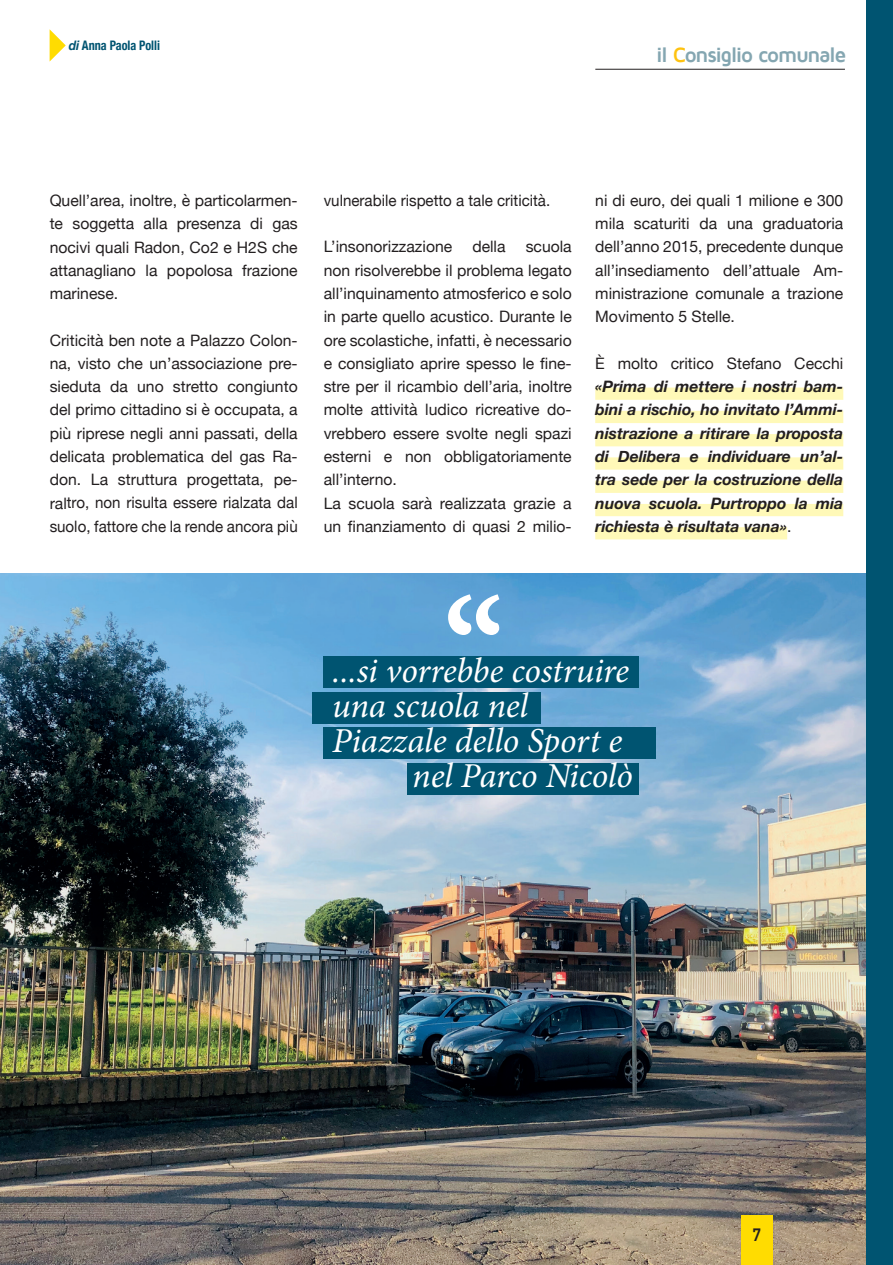
<style>
.page{position:relative;width:893px;height:1265px;background:#fff}
.page>*{position:absolute;margin:0;border:0;box-sizing:border-box;transform-origin:0 0}
.t1{font:700 condensed 145.25px "Minion Pro";color:#fff}
.t2{font:italic 35px/35px "Minion Pro";letter-spacing:-.005em;color:#fff}
.t3{font:700 21.18px "Maven Pro";letter-spacing:-.065em;color:#84a6b1}
.t4{font:700 17.5px "DIN Alternate";color:#231f20}
.t5{font:15.75px/23.3px "Helvetica Neue";color:#231f20;text-align:justify}
.t6{font:italic 700 15.75px/23.3px "Helvetica Neue";color:#231f20;text-align:justify}
.t7{font:15.75px "Helvetica Neue";color:#231f20;scale:.96 1}
.t8{font:700 condensed 13.12px "Helvetica Neue";color:#005471;scale:.93 1}
.s1{font-style:italic;font-stretch:normal}
.s2{color:#fec210}
.s3{font-weight:400;font-style:normal}
</style>
<div class="page">
<img style="left:0;top:574px;width:867px;height:691px">
<div style="left:741px;top:1215px;width:31px;height:50px;background:#ffdc01"></div>
<div style="left:595px;top:388px;width:248px;height:12px;background:#fff9b8"></div>
<div style="left:595px;top:411px;width:248px;height:12px;background:#fff9b8"></div>
<div style="left:595px;top:434px;width:248px;height:12px;background:#fff9b8"></div>
<div style="left:595px;top:457px;width:248px;height:13px;background:#fff9b8"></div>
<div style="left:595px;top:481px;width:248px;height:12px;background:#fff9b8"></div>
<div style="left:595px;top:504px;width:248px;height:12px;background:#fff9b8"></div>
<div style="left:595px;top:527px;width:192px;height:12px;background:#fff9b8"></div>
<div style="left:867px;top:0;width:26px;height:1265px;background:#005471"></div>
<svg style="left:50px;top:29px;width:16px;height:32px"></svg>
<hr style="left:595px;top:69px;width:250px;height:1px;background:#231f20">
<div style="left:324px;top:656px;width:315px;height:32px;background:#005471"></div>
<div style="left:324px;top:728px;width:332px;height:31px;background:#005471"></div>
<div style="left:312px;top:692px;width:229px;height:32px;background:#005471"></div>
<div style="left:407px;top:763px;width:232px;height:32px;background:#005471"></div>
<p class="t8" style="left:69px;top:34px;width:100px"><span class="s1">di</span> Anna Paola Polli</p>
<h3 class="t3" style="left:656px;top:43px;width:192px">il <span class="s2">C</span>onsiglio comunale</h3>
<p class="t5" style="left:50px;top:190px;width:250px">Quell’area, inoltre, è particolarmen&shy;te soggetta alla presenza di gas nocivi quali Radon, Co2 e H2S che attanagliano la popolosa frazione marinese.</p>
<p class="t5" style="left:50px;top:329px;width:250px">Criticità ben note a Palazzo Colon&shy;na, visto che un’associazione pre&shy;sieduta da uno stretto congiunto del primo cittadino si è occupata, a più riprese negli anni passati, della delicata problematica del gas Ra&shy;don. La struttura progettata, pe&shy;raltro, non risulta essere rialzata dal suolo, fattore che la rende ancora più</p>
<p class="t7" style="left:324px;top:189px;width:237px">vulnerabile rispetto a tale criticità.</p>
<p class="t5" style="left:324px;top:236px;width:130px">L’insonorizzazione</p>
<p class="t5" style="left:472px;top:236px;width:35px">della</p>
<p class="t5" style="left:324px;top:236px;width:250px;text-align:left;text-indent:202px">scuola non risolverebbe il problema legato all’inquinamento atmosferico e solo in parte quello acustico. Durante le ore scolastiche, infatti, è necessario e consigliato aprire spesso le fine&shy;stre per il ricambio dell’aria, inoltre molte attività ludico ricreative do&shy;vrebbero essere svolte negli spazi esterni e non obbligatoriamente all’interno.<br>La scuola sarà realizzata grazie a un finanziamento di quasi 2 milio-</p>
<p class="t5" style="left:595px;top:190px;width:250px">ni di euro, dei quali 1 milione e 300 mila scaturiti da una graduatoria dell’anno 2015, precedente dunque all’insediamento dell’attuale Am&shy;ministrazione comunale a trazione Movimento 5 Stelle.</p>
<p class="t5" style="left:595px;top:353px;width:250px">È molto critico Stefano Cecchi</p>
<p class="t6" style="left:595px;top:375px;width:250px">«Prima di mettere i nostri bam&shy;bini a rischio, ho invitato l’Ammi&shy;nistrazione a ritirare la proposta di Delibera e individuare un’al&shy;tra sede per la costruzione della nuova scuola. Purtroppo la mia richiesta è risultata vana»<span class="s3">.</span></p>
<h1 class="t1" style="left:444px;top:551px;width:62px">“</h1>
<h2 class="t2" style="left:332px;top:653px;width:299px">...si vorrebbe costruire una scuola nel</h2>
<h2 class="t2" style="left:332px;top:723px;width:302px;text-align:right">Piazzale dello Sport e nel Parco Nicolò</h2>
<p class="t4" style="left:752px;top:1222px;width:10px">7</p>
</div>
